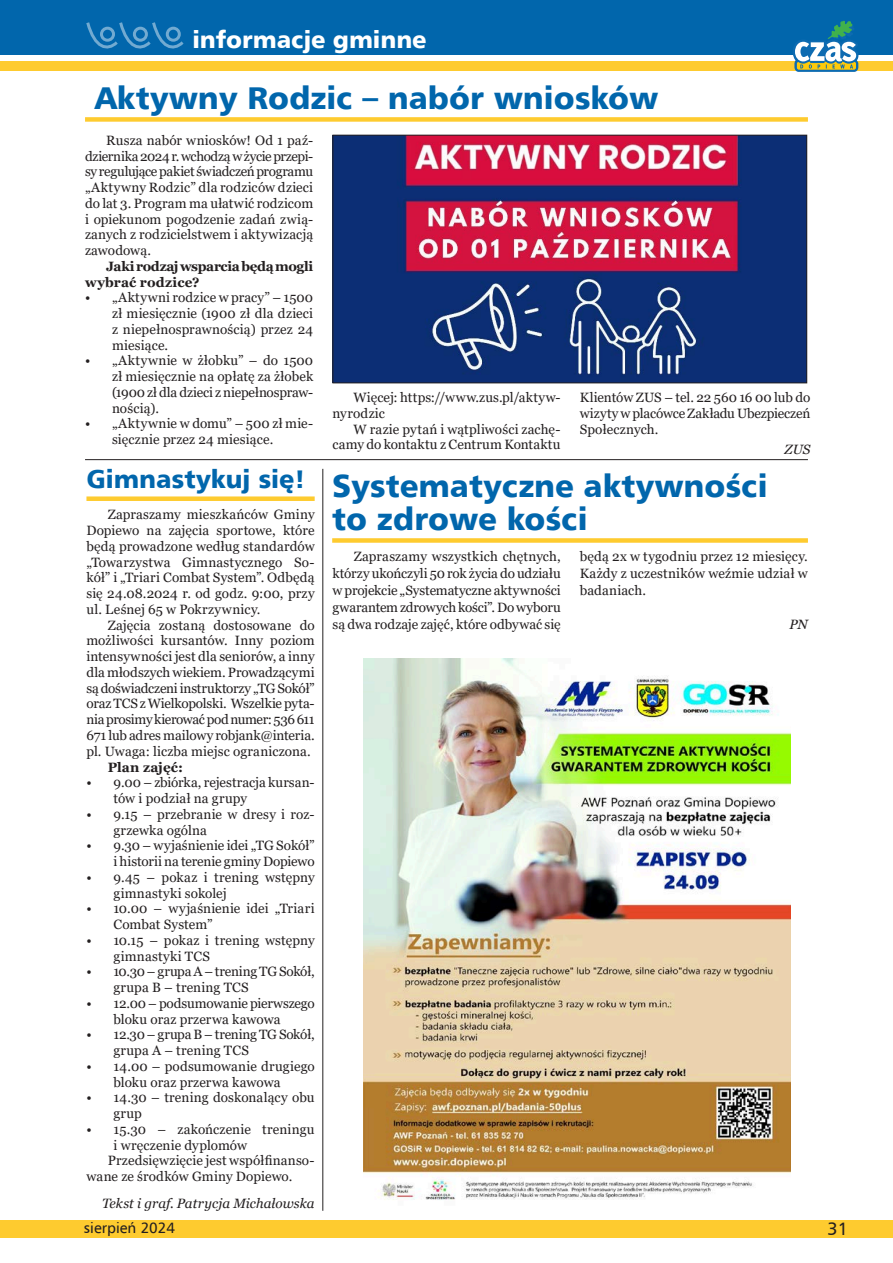
<style>
.page{position:relative;width:893px;height:1263px;background:#fff}
.page>*{position:absolute;margin:0;border:0;box-sizing:border-box;transform-origin:0 0}
.TYTUŁ{font:31.5px/33px "Humnst 777 Blk EU";color:#0166ac}
.TYTUŁ-2{font:25.5px "Humnst 777 Blk EU";color:#0166ac}
.pasek_naglowek_strony{font:24px "Humnst 777 Blk EU";color:#fff}
.t1{font:18px "Humnst 777 EU";color:#231f20}
.t2{font:15px "Humnst 777 EU";color:#231f20}
.tekst_standardowy{font:13.5px/15.8px "Georgia";letter-spacing:.005em;color:#231f20}
.tekst_standardowy-2{font:700 13.5px/15.8px "Georgia";letter-spacing:-.01em;color:#231f20}
.autor{font:italic 13.5px "Georgia";letter-spacing:.005em;color:#231f20}
.tekst_standardowy-3{font:700 13.5px "Georgia";letter-spacing:.01em;color:#231f20}
</style>
<div class="page">
<div style="left:0;top:0;width:893px;height:55px;background:#0166ac"></div>
<hr style="left:85px;top:459px;width:723px;height:1px;background:#231f20">
<hr style="left:322px;top:469px;width:1px;height:742px;background:#231f20">
<div style="left:85px;top:117px;width:723px;height:5px;background:#fecb2f"></div>
<img style="left:334px;top:137px;width:471px;height:244px">
<div style="left:332px;top:135px;width:475px;height:248px;border:1px solid #231f20"></div>
<div style="left:332px;top:538px;width:476px;height:5px;background:#fecb2f"></div>
<img style="left:363px;top:658px;width:427px;height:542px">
<div style="left:86px;top:496px;width:229px;height:5px;background:#fecb2f"></div>
<svg style="left:86px;top:22px;width:98px;height:27px"></svg>
<div style="left:0;top:1220px;width:893px;height:17px;background:#fecb2f"></div>
<div style="left:0;top:61px;width:893px;height:9px;background:#fecb2f"></div>
<svg style="left:792px;top:21px;width:67px;height:51px"></svg>
<p class="pasek_naglowek_strony" style="left:192px;top:24px;width:236px">informacje gminne</p>
<p class="TYTUŁ" style="left:95px;top:81px;width:565px">Aktywny Rodzic – nabór wniosków</p>
<p class="tekst_standardowy" style="left:85px;top:133px;width:230px;text-align:justify;text-indent:21px">Rusza nabór wniosków! Od 1 paź&shy;dziernika 2024 r. wchodzą w życie przepi&shy;sy regulujące pakiet świadczeń programu „Aktywny Rodzic” dla rodziców dzieci do lat 3. Program ma ułatwić rodzicom i opiekunom pogodzenie zadań zwią&shy;zanych z rodzicielstwem i aktywizacją zawodową.</p>
<p class="tekst_standardowy-2" style="left:85px;top:258px;width:230px;text-indent:21px">Jaki rodzaj wsparcia będą mogli wybrać rodzice?</p>
<p class="tekst_standardowy" style="left:112px;top:290px;width:203px;text-align:justify;text-indent:-27px">• „Aktywni rodzice w pracy” – 1500 zł miesięcznie (1900 zł dla dzieci z niepełnosprawnością) przez 24 miesiące.</p>
<p class="tekst_standardowy" style="left:112px;top:353px;width:203px;text-align:justify;text-indent:-27px">• „Aktywnie w żłobku” – do 1500 zł miesięcznie na opłatę za żłobek (1900 zł dla dzieci z niepełnospraw&shy;nością).</p>
<p class="tekst_standardowy" style="left:112px;top:416px;width:203px;text-indent:-27px">• „Aktywnie w domu” – 500 zł mie&shy;sięcznie przez 24 miesiące.</p>
<p class="TYTUŁ-2" style="left:86px;top:463px;width:220px">Gimnastykuj się!</p>
<p class="tekst_standardowy" style="left:86px;top:507px;width:230px;text-align:justify;text-indent:21px">Zapraszamy mieszkańców Gminy Dopiewo na zajęcia sportowe, które będą prowadzone według standardów „Towarzystwa Gimnastycznego So&shy;kół” i „Triari Combat System”. Odbędą się 24.08.2024 r. od godz. 9:00, przy ul. Leśnej 65 w Pokrzywnicy.</p>
<p class="tekst_standardowy" style="left:86px;top:617px;width:230px;text-align:justify;text-indent:21px">Zajęcia zostaną dostosowane do możliwości kursantów. Inny poziom intensywności jest dla seniorów, a inny dla młodszych wiekiem. Prowadzącymi są doświadczeni instruktorzy „TG Sokół” oraz TCS z Wielkopolski. Wszelkie pyta&shy;nia prosimy kierować pod numer: 536 611<br>671 lub adres mailowy robjank@interia. pl. Uwaga: liczba miejsc ograniczona.</p>
<p class="tekst_standardowy-3" style="left:108px;top:758px;width:77px">Plan zajęć:</p>
<p class="tekst_standardowy" style="left:113px;top:775px;width:203px;text-indent:-27px">• 9.00 – zbiórka, rejestracja kursan&shy;tów i podział na grupy</p>
<p class="tekst_standardowy" style="left:113px;top:806px;width:203px;text-indent:-27px">• 9.15 – przebranie w dresy i roz&shy;grzewka ogólna</p>
<p class="tekst_standardowy" style="left:86px;top:838px;width:230px;text-align:right">• 9.30 – wyjaśnienie idei „TG Sokół” i historii na terenie gminy Dopiewo</p>
<p class="tekst_standardowy" style="left:113px;top:869px;width:203px;text-indent:-27px">• 9.45 – pokaz i trening wstępny gimnastyki sokolej</p>
<p class="tekst_standardowy" style="left:113px;top:901px;width:203px;text-indent:-27px">• 10.00 – wyjaśnienie idei „Triari<br>Combat System”</p>
<p class="tekst_standardowy" style="left:113px;top:932px;width:203px;text-indent:-27px">• 10.15 – pokaz i trening wstępny gimnastyki TCS</p>
<p class="tekst_standardowy" style="left:113px;top:964px;width:203px;text-indent:-27px">• 10.30 – grupa A – trening TG Sokół, grupa B – trening TCS</p>
<p class="tekst_standardowy" style="left:86px;top:995px;width:230px;text-align:center">• 12.00 – podsumowanie pierwszego bloku oraz przerwa kawowa</p>
<p class="tekst_standardowy" style="left:113px;top:1027px;width:203px;text-indent:-27px">• 12.30 – grupa B – trening TG Sokół, grupa A – trening TCS</p>
<p class="tekst_standardowy" style="left:86px;top:1058px;width:230px;text-align:center">• 14.00 – podsumowanie drugiego bloku oraz przerwa kawowa</p>
<p class="tekst_standardowy" style="left:113px;top:1090px;width:203px;text-indent:-27px">• 14.30 – trening doskonalący obu grup</p>
<p class="tekst_standardowy" style="left:113px;top:1121px;width:203px;text-indent:-27px">• 15.30 – zakończenie treningu i wręczenie dyplomów</p>
<p class="tekst_standardowy" style="left:86px;top:1153px;width:230px;text-indent:21px">Przedsięwzięcie jest współfinanso&shy;wane ze środków Gminy Dopiewo.</p>
<p class="autor" style="left:102px;top:1194px;width:214px">Tekst i graf. Patrycja Michałowska</p>
<p class="tekst_standardowy" style="left:332px;top:390px;width:230px;text-indent:21px">Więcej: https://www.zus.pl/aktyw&shy;nyrodzic</p>
<p class="tekst_standardowy" style="left:332px;top:421px;width:230px;text-align:right">W razie pytań i wątpliwości zachę&shy;camy do kontaktu z Centrum Kontaktu</p>
<p class="tekst_standardowy" style="left:580px;top:390px;width:232px;text-align:justify">Klientów ZUS – tel. 22 560 16 00 lub do wizyty w placówce Zakładu Ubezpieczeń Społecznych.</p>
<p class="autor" style="left:784px;top:440px;width:28px">ZUS</p>
<p class="TYTUŁ" style="left:332px;top:469px;width:437px">Systematyczne aktywności to zdrowe kości</p>
<p class="tekst_standardowy" style="left:580px;top:548px;width:230px;line-height:17px;text-align:justify">będą 2x w tygodniu przez 12 miesięcy.<br>Każdy z uczestników weźmie udział w badaniach.</p>
<p class="autor" style="left:789px;top:616px;width:20px">PN</p>
<p class="tekst_standardowy" style="left:333px;top:548px;width:230px;line-height:17px;text-align:justify;text-indent:21px">Zapraszamy wszystkich chętnych, którzy ukończyli 50 rok życia do udziału w projekcie „Systematyczne aktywności gwarantem zdrowych kości”. Do wyboru są dwa rodzaje zajęć, które odbywać się</p>
<p class="t2" style="left:84px;top:1218px;width:93px">sierpień 2024</p>
<h3 class="t1" style="left:828px;top:1217px;width:22px">31</h3>
</div>
